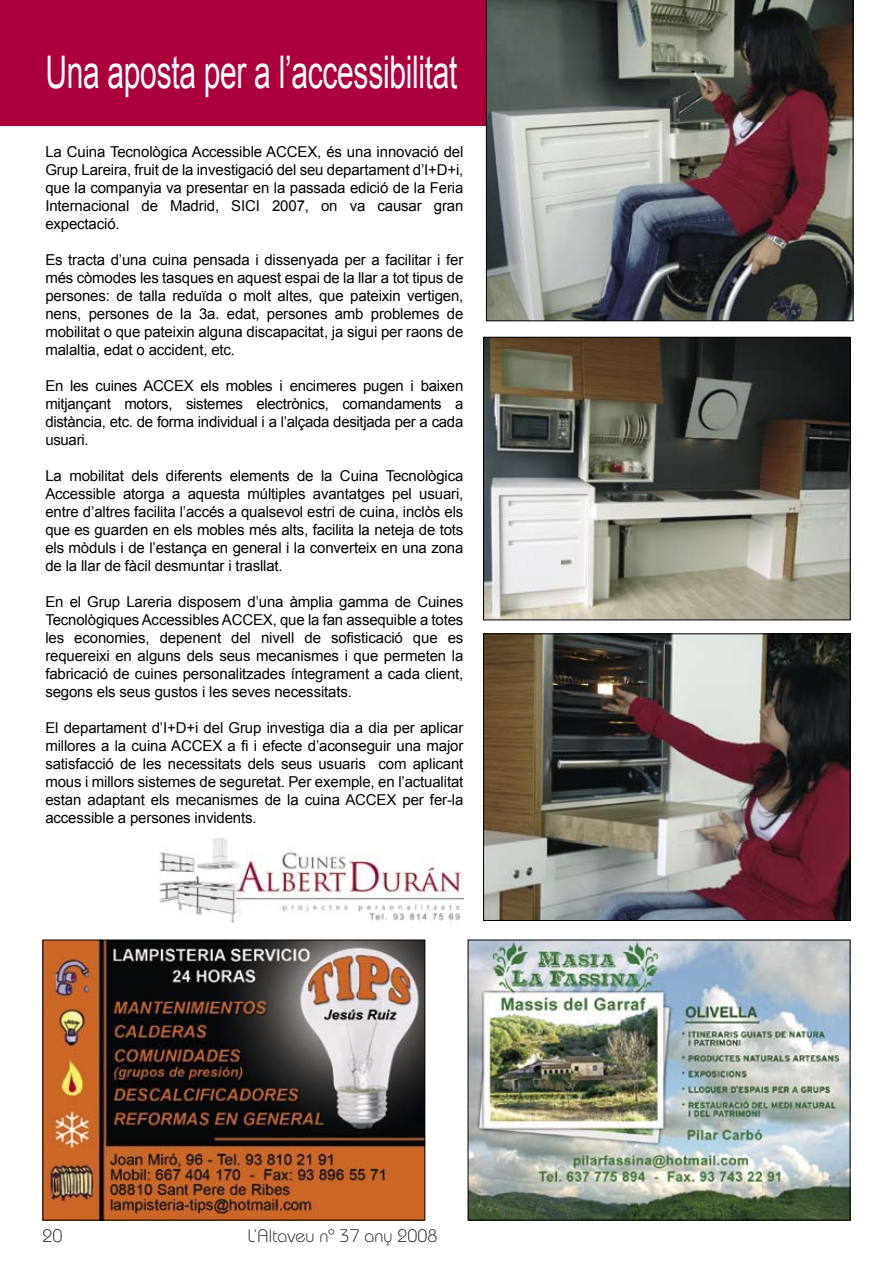
<style>
.page{position:relative;width:893px;height:1263px;background:#fff}
.page>*{position:absolute;margin:0;border:0;box-sizing:border-box;transform-origin:0 0}
.t1{font:45px "Arial";letter-spacing:-.01em;color:#fff;scale:.67 1}
.t2{font:300 18px "Bauhaus";color:#000}
.t3{font:15px/18px "Arial";letter-spacing:-.01em;color:#000;text-align:justify}
</style>
<div class="page">
<div style="left:0;top:0;width:530px;height:125px;background:#ac003e"></div>
<img style="left:485px;top:339px;width:363px;height:279px">
<div style="left:483px;top:337px;width:367px;height:283px;border:1px solid #000"></div>
<img style="left:486px;top:0;width:367px;height:321px">
<img style="left:485px;top:636px;width:363px;height:283px">
<div style="left:483px;top:634px;width:367px;height:287px;border:1px solid #000"></div>
<img style="left:159px;top:837px;width:304px;height:86px">
<img style="left:45px;top:942px;width:378px;height:276px">
<div style="left:43px;top:940px;width:382px;height:280px;border:1px solid #000"></div>
<img style="left:470px;top:942px;width:378px;height:276px">
<div style="left:468px;top:940px;width:382px;height:280px;border:1px solid #000"></div>
<h1 class="t1" style="left:45px;top:42px;width:617px">Una aposta per a l’accessibilitat</h1>
<p class="t3" style="left:45px;top:142px;width:420px">La Cuina Tecnològica Accessible ACCEX, és una innovació del Grup Lareira, fruit de la investigació del seu departament d’I+D+i, que la companyia va presentar en la passada edició de la Feria Internacional de Madrid, SICI 2007, on va causar gran expectació.</p>
<p class="t3" style="left:45px;top:250px;width:420px">Es tracta d’una cuina pensada i dissenyada per a facilitar i fer més còmodes les tasques en aquest espai de la llar a tot tipus de persones: de talla reduïda o molt altes, que pateixin vertigen, nens, persones de la 3a. edat, persones amb problemes de mobilitat o que pateixin alguna discapacitat, ja sigui per raons de malaltia, edat o accident, etc.</p>
<p class="t3" style="left:45px;top:376px;width:420px">En les cuines ACCEX els mobles i encimeres pugen i baixen mitjançant motors, sistemes electrònics, comandaments a distància, etc. de forma individual i a l’alçada desitjada per a cada usuari.</p>
<p class="t3" style="left:45px;top:466px;width:420px">La mobilitat dels diferents elements de la Cuina Tecnològica Accessible atorga a aquesta múltiples avantatges pel usuari, entre d’altres facilita l’accés a qualsevol estri de cuina, inclòs els que es guarden en els mobles més alts, facilita la neteja de tots els mòduls i de l’estança en general i la converteix en una zona de la llar de fàcil desmuntar i trasllat.</p>
<p class="t3" style="left:45px;top:592px;width:420px">En el Grup Lareria disposem d’una àmplia gamma de Cuines Tecnològiques Accessibles ACCEX, que la fan assequible a totes les economies, depenent del nivell de sofisticació que es requereixi en alguns dels seus mecanismes i que permeten la fabricació de cuines personalitzades íntegrament a cada client, segons els seus gustos i les seves necessitats.</p>
<p class="t3" style="left:45px;top:718px;width:420px">El departament d’I+D+i del Grup investiga dia a dia per aplicar millores a la cuina ACCEX a fi i efecte d’aconseguir una major satisfacció de les necessitats dels seus usuaris com aplicant mous i millors sistemes de seguretat. Per exemple, en l’actualitat estan adaptant els mecanismes de la cuina ACCEX per fer-la accessible a persones invidents.</p>
<p class="t2" style="left:43px;top:1225px;width:22px">20</p>
<p class="t2" style="left:248px;top:1225px;width:191px">L’Altaveu nº 37 any 2008</p>
</div>
